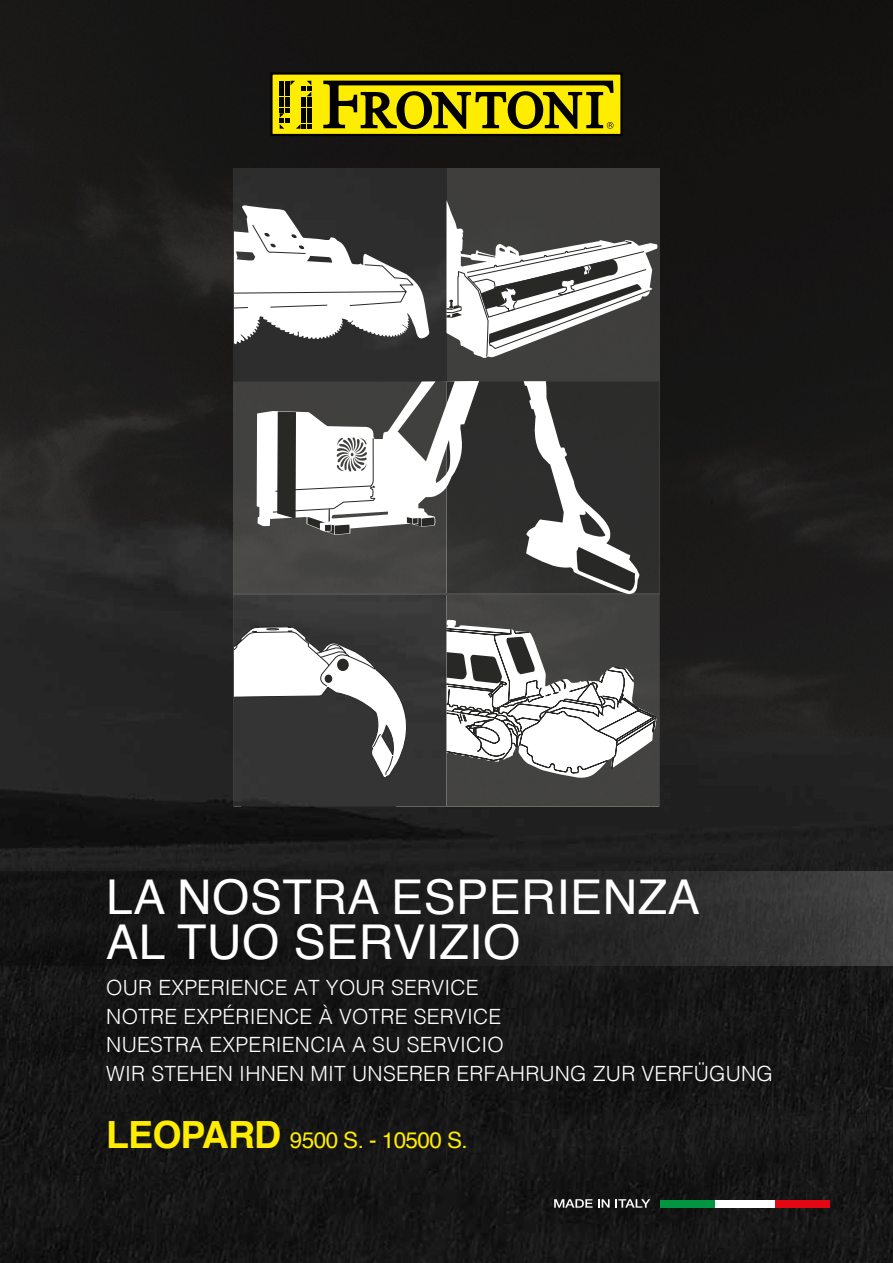
<style>
.page{position:relative;width:893px;height:1263px;background:#fff}
.page>*{position:absolute;margin:0;border:0;box-sizing:border-box;transform-origin:0 0}
.t1{font:48px/45px "Helvetica";letter-spacing:.01em;color:#fff}
.t2{font:22.5px "Helvetica";letter-spacing:-.025em;color:#ffed00}
.t3{font:300 21px/28.5px "Helvetica";letter-spacing:.01em;color:#fff}
.s1{font-weight:700;font-size:37.5px}
</style>
<div class="page">
<img style="left:0;top:0;width:242px;height:1263px">
<div style="left:242px;top:0;width:651px;height:201px;background:#141311"></div>
<img style="left:396px;top:807px;width:50px;height:456px">
<img style="left:651px;top:201px;width:242px;height:1062px">
<img style="left:242px;top:807px;width:154px;height:456px">
<img style="left:446px;top:807px;width:205px;height:456px">
<img style="left:234px;top:169px;width:425px;height:638px">
<svg style="left:233px;top:626px;width:193px;height:153px"></svg>
<svg style="left:233px;top:204px;width:196px;height:140px"></svg>
<svg style="left:446px;top:200px;width:211px;height:158px"></svg>
<svg style="left:446px;top:620px;width:210px;height:158px"></svg>
<img style="left:447px;top:594px;width:212px;height:1px">
<svg style="left:257px;top:381px;width:382px;height:213px"></svg>
<svg style="left:407px;top:517px;width:28px;height:10px"></svg>
<svg style="left:273px;top:409px;width:102px;height:125px"></svg>
<svg style="left:577px;top:547px;width:58px;height:44px"></svg>
<div style="left:0;top:872px;width:893px;height:93px;background:linear-gradient(to right,#0b0b0b,#393939)"></div>
<div style="left:271px;top:74px;width:350px;height:61px;background:#ffed00"></div>
<div style="left:270px;top:72px;width:353px;height:64px;border:2px solid #000"></div>
<svg style="left:280px;top:81px;width:31px;height:48px"></svg>
<svg style="left:323px;top:80px;width:291px;height:49px"></svg>
<div style="left:661px;top:1200px;width:168px;height:8px;background:#fff"></div>
<div style="left:661px;top:1200px;width:54px;height:8px;background:#009641"></div>
<div style="left:775px;top:1200px;width:54px;height:8px;background:#e30613"></div>
<svg style="left:554px;top:1199px;width:96px;height:9px"></svg>
<h1 class="t1" style="left:106px;top:876px;width:595px">LA NOSTRA ESPERIENZA<br>AL TUO SERVIZIO</h1>
<p class="t3" style="left:106px;top:972px;width:668px">OUR EXPERIENCE AT YOUR SERVICE<br>NOTRE EXPÉRIENCE À VOTRE SERVICE<br>NUESTRA EXPERIENCIA A SU SERVICIO<br>WIR STEHEN IHNEN MIT UNSERER ERFAHRUNG ZUR VERFÜGUNG</p>
<p class="t2" style="left:106px;top:1123px;width:363px"><span class="s1">LEOPARD</span> 9500 S. - 10500 S.</p>
</div>
